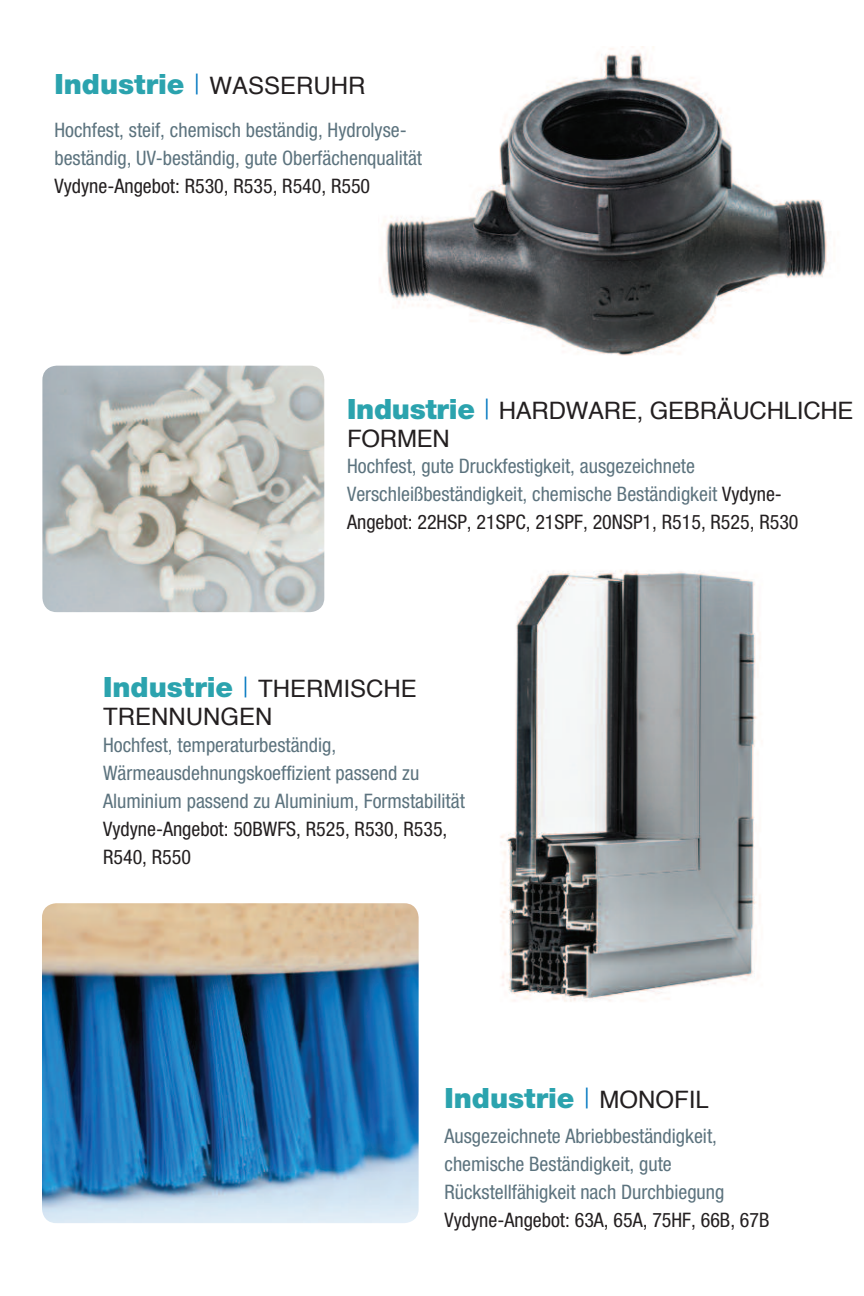
<style>
.page{position:relative;width:864px;height:1296px;background:#fff}
.page>*{position:absolute;margin:0;border:0;box-sizing:border-box;transform-origin:0 0}
.t1{font:900 28px "Helvetica Neue";color:#2ba3ae}
.t2{font:24px/28.2px "Helvetica";letter-spacing:-.01em;color:#231f20}
.t3{font:condensed 20px/28px "Helvetica Neue LT Std";color:#5c737e}
.t4{font:condensed 20px/28px "Helvetica Neue LT Std";color:#231f20}
.s1{font-weight:300;color:#0077c0}
.s2{font-family:"Helvetica";font-weight:400;font-size:24px;color:#231f20}
.s3{font-family:"Helvetica Neue";font-weight:900;font-size:28px;color:#2ba3ae}
.s4{font-family:"Helvetica Neue";font-weight:300;font-size:28px;color:#0077c0}
.s5{color:#231f20}
</style>
<div class="page">
<img style="left:42px;top:903px;width:377px;height:320px;border-radius:14px">
<img style="left:379px;top:47px;width:449px;height:309px">
<img style="left:500px;top:570px;width:261px;height:432px">
<img style="left:42px;top:366px;width:282px;height:246px;border-radius:14px">
<h1 class="t1" style="left:54px;top:74px;width:313px">Industrie <span class="s1">|</span> <span class="s2">WASSERUHR</span></h1>
<p class="t3" style="left:54px;top:117px;width:369px">Hochfest, steif, chemisch beständig, Hydrolyse&shy;beständig, UV-beständig, gute Oberfächenqualität</p>
<p class="t4" style="left:54px;top:173px;width:317px">Vydyne-Angebot: R530, R535, R540, R550</p>
<p class="t2" style="left:347px;top:398px;width:508px"><span class="s3">Industrie</span> <span class="s4">|</span> HARDWARE, GEBRÄUCHLICHE<br>FORMEN</p>
<p class="t3" style="left:347px;top:454px;width:453px">Hochfest, gute Druckfestigkeit, ausgezeichnete<br>Verschleißbeständigkeit, chemische Beständigkeit <span class="s5">Vydyne-<br>Angebot: 22HSP, 21SPC, 21SPF, 20NSP1, R515, R525, R530</span></p>
<p class="t2" style="left:103px;top:677px;width:315px"><span class="s3">Industrie</span> <span class="s4">|</span> THERMISCHE<br>TRENNUNGEN</p>
<p class="t3" style="left:103px;top:732px;width:363px">Hochfest, temperaturbeständig,<br>Wärmeausdehnungskoeffizient passend zu<br>Aluminium passend zu Aluminium, Formstabilität</p>
<p class="t4" style="left:103px;top:816px;width:346px">Vydyne-Angebot: 50BWFS, R525, R530, R535,<br>R540, R550</p>
<h1 class="t1" style="left:445px;top:1088px;width:266px">Industrie <span class="s1">|</span> <span class="s2">MONOFIL</span></h1>
<p class="t3" style="left:445px;top:1124px;width:281px">Ausgezeichnete Abriebbeständigkeit, chemische Beständigkeit, gute<br>Rückstellfähigkeit nach Durchbiegung</p>
<p class="t4" style="left:445px;top:1208px;width:327px">Vydyne-Angebot: 63A, 65A, 75HF, 66B, 67B</p>
</div>
